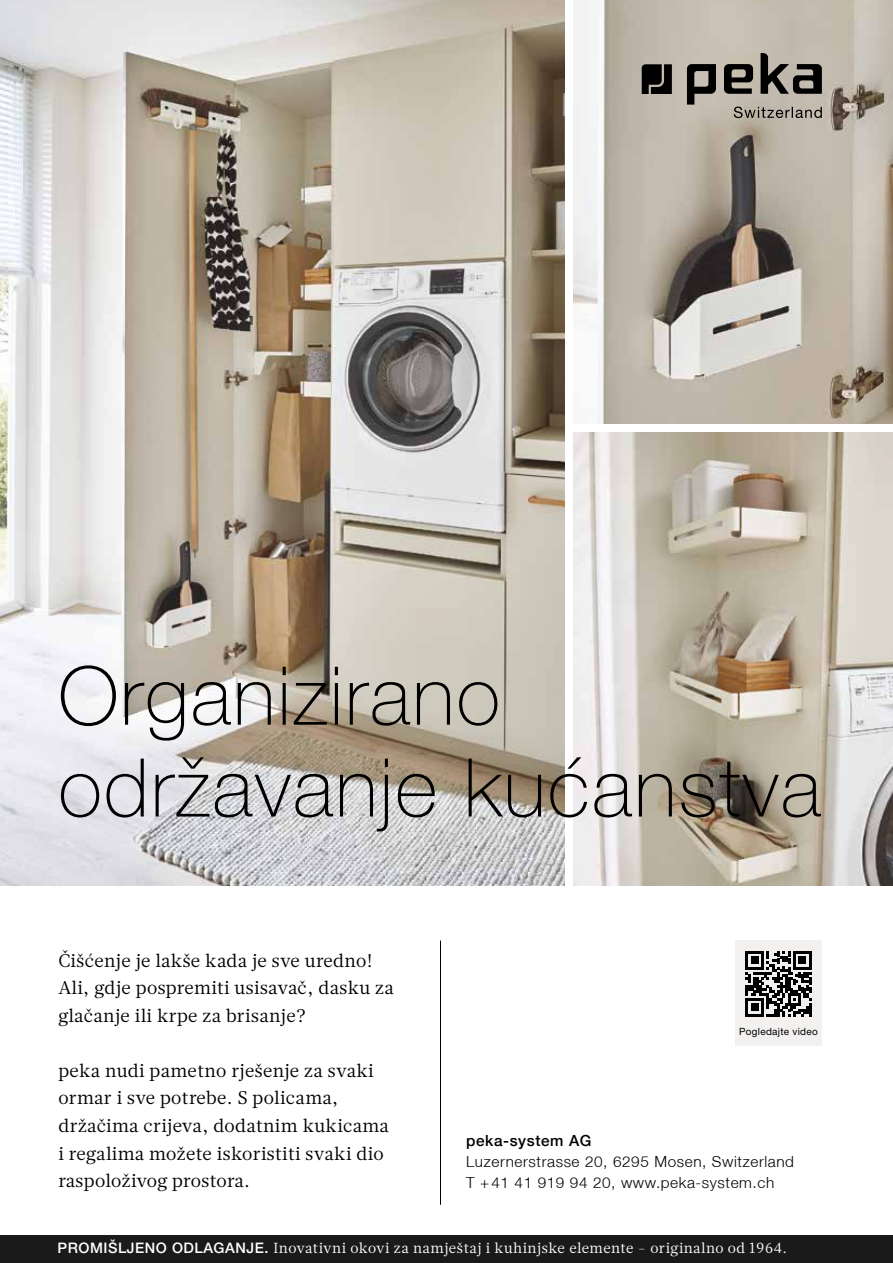
<style>
.page{position:relative;width:893px;height:1263px;background:#fff}
.page>*{position:absolute;margin:0;border:0;box-sizing:border-box;transform-origin:0 0}
.t1{font:100 81.15px/91.8px "Helvetica Neue LT Pro";letter-spacing:.025em;color:#000}
.t2{font:18.3px/27.6px "Glosa Text";letter-spacing:.02em;color:#000}
.t3{font:300 15.3px/21.5px "Helvetica Neue LT";letter-spacing:.04em;color:#000}
.t4{font:500 15.3px "Helvetica Neue LT";letter-spacing:.04em;color:#000}
.t5{font:14.55px "Glosa Text";letter-spacing:.035em;color:#fff}
.t6{font:9.9px "Helvetica Neue LT Pro";letter-spacing:.03em;color:#000}
.s1{font-family:"Helvetica Neue LT Pro";font-weight:500}
</style>
<div class="page">
<img style="left:0;top:0;width:564px;height:885px">
<div style="left:0;top:1235px;width:893px;height:28px;background:#1a1a1a"></div>
<hr style="left:440px;top:940px;width:1px;height:265px;background:#000">
<img style="left:573px;top:0;width:320px;height:424px">
<img style="left:573px;top:432px;width:320px;height:453px">
<svg style="left:687px;top:64px;width:29px;height:41px"></svg>
<svg style="left:761px;top:53px;width:61px;height:41px;background:#68645e"></svg>
<svg style="left:724px;top:64px;width:29px;height:30px"></svg>
<svg style="left:642px;top:64px;width:30px;height:30px"></svg>
<svg style="left:734px;top:107px;width:88px;height:11px"></svg>
<div style="left:735px;top:940px;width:87px;height:105px;background:#f0edeb"></div>
<svg style="left:746px;top:951px;width:65px;height:66px"></svg>
<h1 class="t1" style="left:58px;top:650px;width:764px">Organizirano održavanje kućanstva</h1>
<p class="t2" style="left:58px;top:947px;width:337px">Čišćenje je lakše kada je sve uredno!<br>Ali, gdje pospremiti usisavač, dasku za glačanje ili krpe za brisanje?</p>
<p class="t2" style="left:58px;top:1057px;width:332px">peka nudi pametno rješenje za svaki ormar i sve potrebe. S policama, držačima crijeva, dodatnim kukicama i regalima možete iskoristiti svaki dio raspoloživog prostora.</p>
<p class="t6" style="left:739px;top:1025px;width:80px">Pogledajte video</p>
<p class="t4" style="left:466px;top:1131px;width:127px">peka-system AG</p>
<p class="t3" style="left:466px;top:1150px;width:329px">Luzernerstrasse 20, 6295 Mosen, Switzerland<br>T +41 41 919 94 20, www.peka-system.ch</p>
<p class="t5" style="left:58px;top:1238px;width:731px"><span class="s1">PROMIŠLJENO ODLAGANJE.</span> Inovativni okovi za namještaj i kuhinjske elemente - originalno od 1964.</p>
</div>
